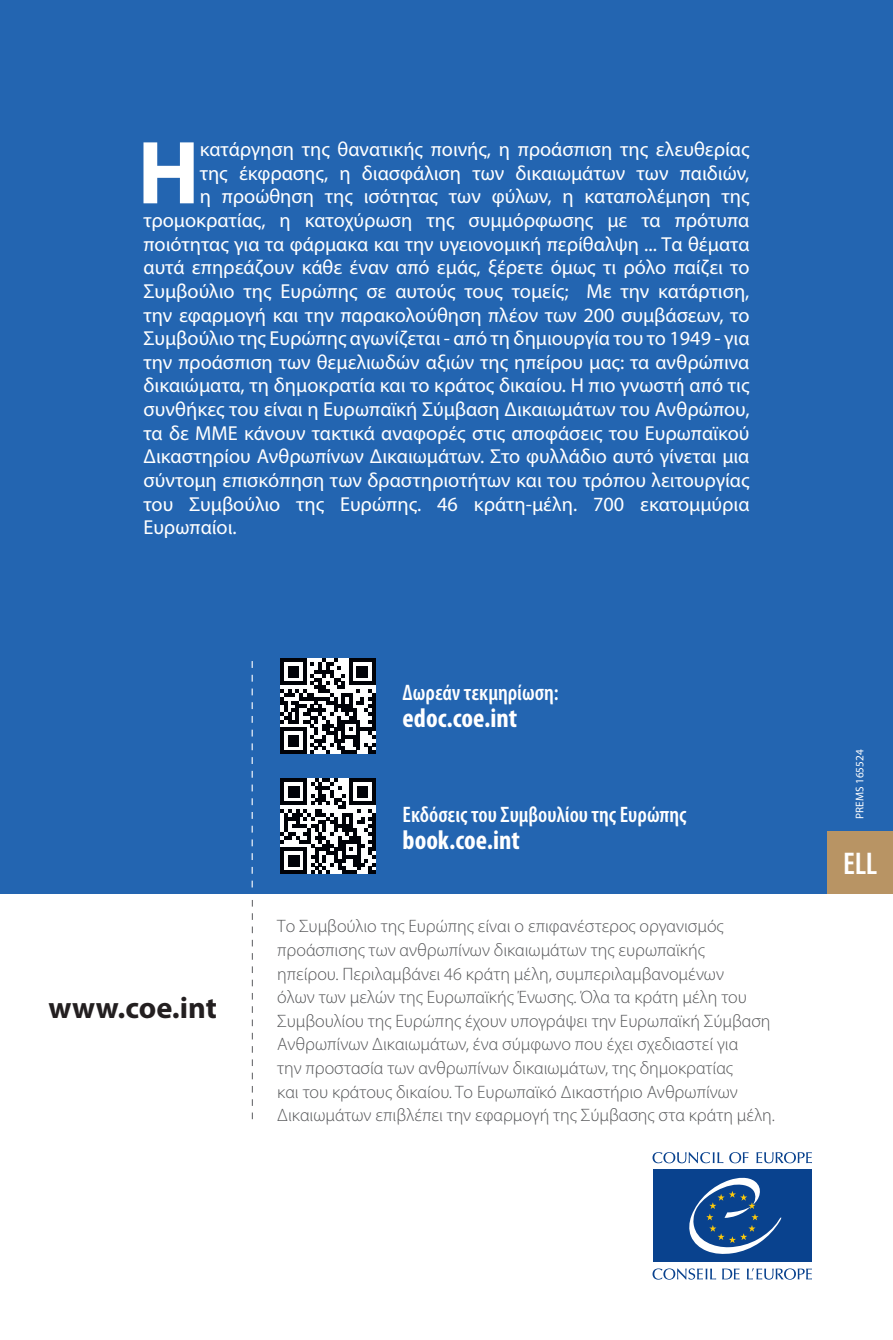
<style>
.page{position:relative;width:893px;height:1340px;background:#fff}
.page>*{position:absolute;margin:0;border:0;box-sizing:border-box;transform-origin:0 0}
.t1{font:700 90.45px "Myriad Pro";color:#fff}
.t2{font:600 condensed 31.5px "Myriad Pro";color:#fff}
.t3{font:700 30.38px "Myriad Pro";color:#231f20}
.t4{font:700 condensed 27px "Myriad Pro";color:#fff}
.t5{font:600 condensed 22.5px "Myriad Pro";color:#fff}
.t6{font:20.25px "Myriad Pro";color:#fff}
.t7{font:300 18px/23.6px "Myriad Pro";color:#57585a}
.t8{font:11.25px "Myriad Pro";color:#fff}
</style>
<div class="page">
<div style="left:0;top:0;width:893px;height:893px;background:#2365b1"></div>
<svg style="left:252px;top:900px;width:1px;height:219px"></svg>
<svg style="left:252px;top:661px;width:1px;height:226px"></svg>
<svg style="left:729px;top:1152px;width:20px;height:11px"></svg>
<svg style="left:756px;top:1152px;width:56px;height:11px"></svg>
<svg style="left:652px;top:1152px;width:71px;height:11px"></svg>
<svg style="left:747px;top:1268px;width:65px;height:11px"></svg>
<svg style="left:722px;top:1268px;width:18px;height:11px"></svg>
<svg style="left:652px;top:1268px;width:64px;height:11px"></svg>
<div style="left:653px;top:1169px;width:158px;height:92px;background:#09428e"></div>
<svg style="left:689px;top:1177px;width:93px;height:77px"></svg>
<div style="left:827px;top:831px;width:66px;height:62px;background:#b89464"></div>
<svg style="left:280px;top:658px;width:96px;height:96px;background:#7a7b7e"></svg>
<svg style="left:280px;top:778px;width:96px;height:96px;background:#7c7d80"></svg>
<h1 class="t1" style="left:137px;top:114px;width:64px">Η</h1>
<p class="t6" style="left:200px;top:137px;width:551px">κατάργηση της θανατικής ποινής, η προάσπιση της ελευθερίας</p>
<p class="t6" style="left:200px;top:160px;width:551px">της έκφρασης, η διασφάλιση των δικαιωμάτων των παιδιών,</p>
<p class="t6" style="left:200px;top:184px;width:551px">η προώθηση της ισότητας των φύλων, η καταπολέμηση της</p>
<p class="t6" style="left:144px;top:208px;width:607px">τρομοκρατίας, η κατοχύρωση της συμμόρφωσης με τα πρότυπα</p>
<p class="t6" style="left:144px;top:231px;width:607px">ποιότητας για τα φάρμακα και την υγειονομική περίθαλψη ... Τα θέματα</p>
<p class="t6" style="left:144px;top:255px;width:607px">αυτά επηρεάζουν κάθε έναν από εμάς, ξέρετε όμως τι ρόλο παίζει το</p>
<p class="t6" style="left:144px;top:279px;width:607px">Συμβούλιο της Ευρώπης σε αυτούς τους τομείς; Με την κατάρτιση,</p>
<p class="t6" style="left:144px;top:302px;width:607px">την εφαρμογή και την παρακολούθηση πλέον των 200 συμβάσεων, το</p>
<p class="t6" style="left:144px;top:326px;width:607px">Συμβούλιο της Ευρώπης αγωνίζεται - από τη δημιουργία του το 1949 - για</p>
<p class="t6" style="left:144px;top:349px;width:607px">την προάσπιση των θεμελιωδών αξιών της ηπείρου μας: τα ανθρώπινα</p>
<p class="t6" style="left:144px;top:373px;width:607px">δικαιώματα, τη δημοκρατία και το κράτος δικαίου. Η πιο γνωστή από τις</p>
<p class="t6" style="left:144px;top:397px;width:607px">συνθήκες του είναι η Ευρωπαϊκή Σύμβαση Δικαιωμάτων του Ανθρώπου,</p>
<p class="t6" style="left:144px;top:420px;width:607px">τα δε ΜΜΕ κάνουν τακτικά αναφορές στις αποφάσεις του Ευρωπαϊκού</p>
<p class="t6" style="left:144px;top:444px;width:607px">Δικαστηρίου Ανθρωπίνων Δικαιωμάτων. Στο φυλλάδιο αυτό γίνεται μια</p>
<p class="t6" style="left:144px;top:468px;width:607px">σύντομη επισκόπηση των δραστηριοτήτων και του τρόπου λειτουργίας</p>
<p class="t6" style="left:144px;top:491px;width:607px">του Συμβούλιο της Ευρώπης. 46 κράτη-μέλη. 700 εκατομμύρια</p>
<p class="t6" style="left:144px;top:515px;width:95px">Ευρωπαίοι.</p>
<p class="t5" style="left:403px;top:678px;width:158px">Δωρεάν τεκμηρίωση:</p>
<h3 class="t4" style="left:403px;top:701px;width:116px">edoc.coe.int</h3>
<h3 class="t3" style="left:49px;top:988px;width:170px">www.coe.int</h3>
<p class="t5" style="left:403px;top:800px;width:286px">Εκδόσεις του Συμβουλίου της Ευρώπης</p>
<h3 class="t4" style="left:403px;top:822px;width:119px">book.coe.int</h3>
<p class="t7" style="left:277px;top:914px;width:499px">Tο Συμβούλιο της Ευρώπης είναι ο επιφανέστερος οργανισμός προάσπισης των ανθρωπίνων δικαιωμάτων της ευρωπαϊκής<br>ηπείρου. Περιλαμβάνει 46 κράτη μέλη, συμπεριλαμβανομένων<br>όλων των μελών της Ευρωπαϊκής Ένωσης. Όλα τα κράτη μέλη του Συμβουλίου της Ευρώπης έχουν υπογράψει την Ευρωπαϊκή Σύμβαση Ανθρωπίνων Δικαιωμάτων, ένα σύμφωνο που έχει σχεδιαστεί για<br>την προστασία των ανθρωπίνων δικαιωμάτων, της δημοκρατίας<br>και του κράτους δικαίου. Το Ευρωπαϊκό Δικαστήριο Ανθρωπίνων Δικαιωμάτων επιβλέπει την εφαρμογή της Σύμβασης στα κράτη μέλη.</p>
<p class="t8" style="left:853px;top:818px;width:71px;rotate:-90deg">PREMS 165524</p>
<h2 class="t2" style="left:843px;top:844px;width:36px">ELL</h2>
</div>
